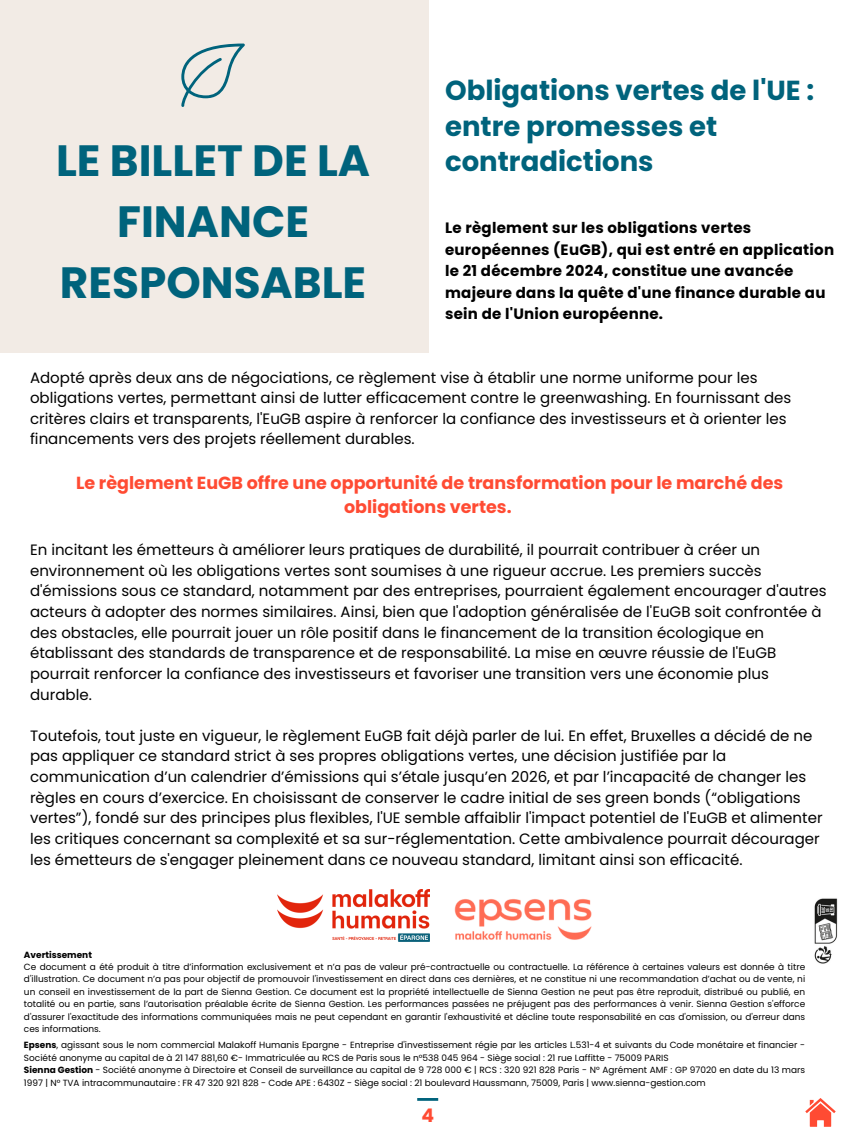
<style>
.page{position:relative;width:851px;height:1134px;background:#fff}
.page>*{position:absolute;margin:0;border:0;box-sizing:border-box;transform-origin:0 0}
.t1{font:700 43.75px/61px "Poppins";color:#00637c;text-align:center}
.t2{font:700 27.5px/35.6px "Poppins";color:#00637c}
.t3{font:700 18.75px "Poppins";color:#ff4b33}
.t4{font:700 17.5px/24.4px "Poppins";color:#ff4b33;text-align:center}
.t5{font:15px/20.6px "Poppins";color:#000}
.t6{font:700 15px/21.5px "Poppins";letter-spacing:.015em;color:#000}
.t7{font:9px/12.4px "Poppins";color:#000}
.t8{font:700 9px "Poppins";color:#000}
.s1{font-weight:700}
</style>
<div class="page">
<div style="left:0;top:0;width:428px;height:353px;background:#f2ebe5"></div>
<svg style="left:805px;top:1098px;width:30px;height:28px"></svg>
<img style="left:814px;top:898px;width:24px;height:66px">
<img style="left:454px;top:899px;width:138px;height:41px">
<img style="left:278px;top:889px;width:152px;height:52px">
<hr style="left:417px;top:1097px;width:21px;height:3px;background:#00637c">
<svg style="left:181px;top:44px;width:64px;height:63px"></svg>
<p class="t2" style="left:445px;top:73px;width:371px">Obligations vertes de l'UE : entre promesses et</p>
<p class="t1" style="left:56px;top:131px;width:315px">LE BILLET DE LA</p>
<p class="t2" style="left:445px;top:144px;width:210px">contradictions</p>
<p class="t1" style="left:60px;top:191px;width:308px">FINANCE<br>RESPONSABLE</p>
<p class="t6" style="left:445px;top:217px;width:390px">Le règlement sur les obligations vertes européennes (EuGB), qui est entré en application le 21 décembre 2024, constitue une avancée majeure dans la quête d'une finance durable au sein de l'Union européenne.</p>
<p class="t5" style="left:30px;top:367px;width:762px">Adopté après deux ans de négociations, ce règlement vise à établir une norme uniforme pour les obligations vertes, permettant ainsi de lutter efficacement contre le greenwashing. En fournissant des critères clairs et transparents, l'EuGB aspire à renforcer la confiance des investisseurs et à orienter les financements vers des projets réellement durables.</p>
<h1 class="t4" style="left:76px;top:470px;width:708px">Le règlement EuGB offre une opportunité de transformation pour le marché des obligations vertes.</h1>
<h2 class="t5" style="left:30px;top:539px;width:798px">En incitant les émetteurs à améliorer leurs pratiques de durabilité, il pourrait contribuer à créer un environnement où les obligations vertes sont soumises à une rigueur accrue. Les premiers succès d'émissions sous ce standard, notamment par des entreprises, pourraient également encourager d'autres acteurs à adopter des normes similaires. Ainsi, bien que l'adoption généralisée de l'EuGB soit confrontée à des obstacles, elle pourrait jouer un rôle positif dans le financement de la transition écologique en établissant des standards de transparence et de responsabilité. La mise en œuvre réussie de l'EuGB pourrait renforcer la confiance des investisseurs et favoriser une transition vers une économie plus durable.</h2>
<h4 class="t5" style="left:30px;top:725px;width:793px">Toutefois, tout juste en vigueur, le règlement EuGB fait déjà parler de lui. En effet, Bruxelles a décidé de ne pas appliquer ce standard strict à ses propres obligations vertes, une décision justifiée par la communication d’un calendrier d’émissions qui s’étale jusqu’en 2026, et par l’incapacité de changer les règles en cours d’exercice. En choisissant de conserver le cadre initial de ses green bonds (“obligations vertes”), fondé sur des principes plus flexibles, l'UE semble affaiblir l'impact potentiel de l'EuGB et alimenter les critiques concernant sa complexité et sa sur-réglementation. Cette ambivalence pourrait décourager les émetteurs de s'engager pleinement dans ce nouveau standard, limitant ainsi son efficacité.</h4>
<h5 class="t8" style="left:24px;top:948px;width:69px">Avertissement</h5>
<h3 class="t7" style="left:24px;top:960px;width:782px;text-align:justify">Ce document a été produit à titre d’information exclusivement et n’a pas de valeur pré-contractuelle ou contractuelle. La référence à certaines valeurs est donnée à titre d'illustration. Ce document n’a pas pour objectif de promouvoir l'investissement en direct dans ces dernières, et ne constitue ni une recommandation d’achat ou de vente, ni un conseil en investissement de la part de Sienna Gestion. Ce document est la propriété intellectuelle de Sienna Gestion ne peut pas être reproduit, distribué ou publié, en totalité ou en partie, sans l’autorisation préalable écrite de Sienna Gestion. Les performances passées ne préjugent pas des performances à venir. Sienna Gestion s'efforce d'assurer l'exactitude des informations communiquées mais ne peut cependant en garantir l'exhaustivité et décline toute responsabilité en cas d'omission, ou d'erreur dans ces informations.</h3>
<h5 class="t7" style="left:24px;top:1039px;width:782px"><span class="s1">Epsens</span>, agissant sous le nom commercial Malakoff Humanis Epargne - Entreprise d'investissement régie par les articles L.531-4 et suivants du Code monétaire et financier -<br>Société anonyme au capital de à 21 147 881,60 €- Immatriculée au RCS de Paris sous le n°538 045 964 - Siège social : 21 rue Laffitte - 75009 PARIS</h5>
<h5 class="t7" style="left:24px;top:1063px;width:782px"><span class="s1">Sienna Gestion</span> - Société anonyme à Directoire et Conseil de surveillance au capital de 9 728 000 € | RCS : 320 921 828 Paris - N° Agrément AMF : GP 97020 en date du 13 mars<br>1997 | N° TVA intracommunautaire : FR 47 320 921 828 - Code APE : 6430Z - Siège social : 21 boulevard Haussmann, 75009, Paris | www.sienna-gestion.com</h5>
<p class="t3" style="left:421px;top:1102px;width:14px">4</p>
</div>
